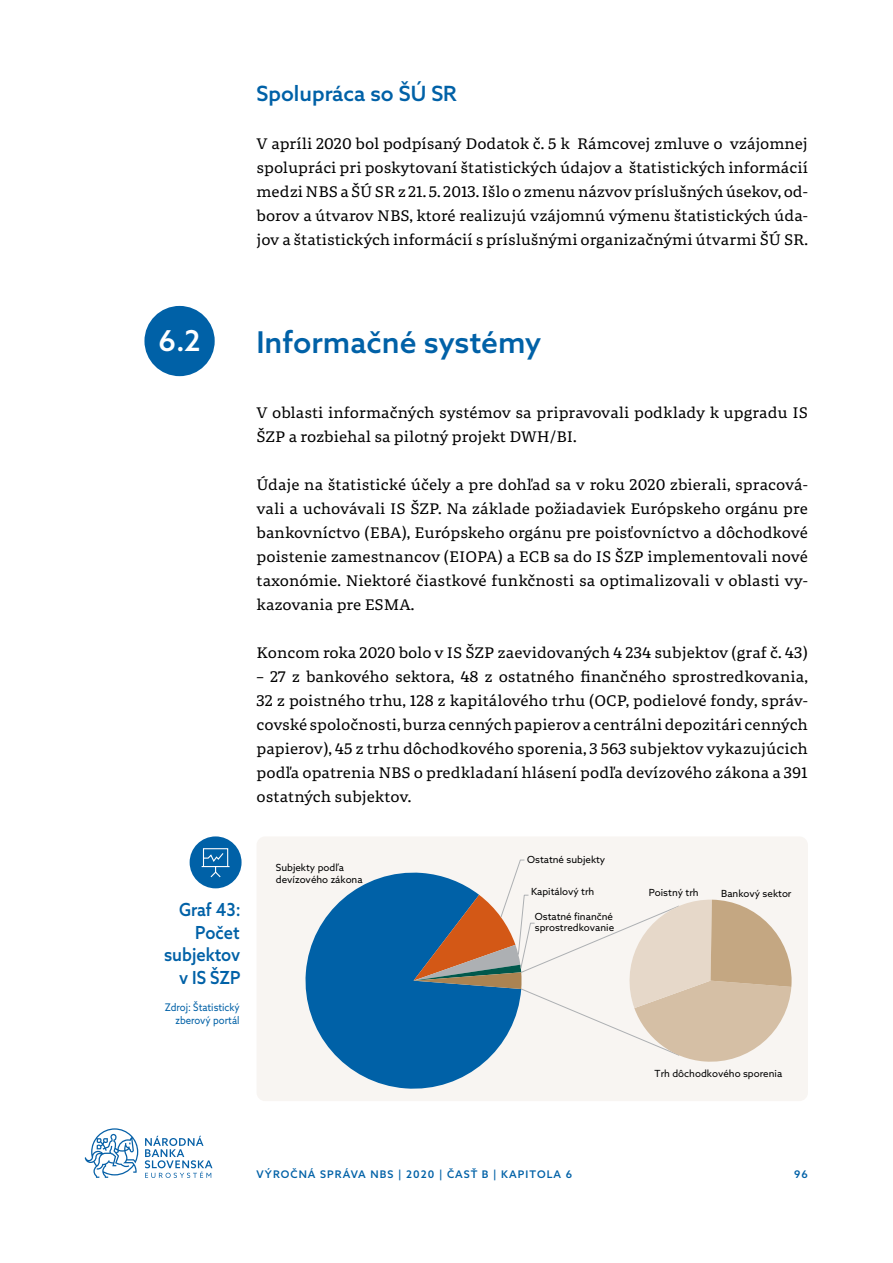
<style>
.page{position:relative;width:893px;height:1263px;background:#fff}
.page>*{position:absolute;margin:0;border:0;box-sizing:border-box;transform-origin:0 0}
.t1{font:500 30px "Azo Sans";color:#0061a7}
.t2{font:500 28.8px "Azo Sans";color:#fff}
.t3{font:500 21px "Azo Sans";color:#0061a7}
.t4{font:500 18px/22.5px "Azo Sans";color:#0061a7;text-align:right;scale:.92 1}
.t5{font:15px/24px "Portada Text";letter-spacing:-.005em;color:#000;text-align:justify}
.t6{font:500 10.5px "Azo Sans";letter-spacing:.1em;color:#0061a7}
.t7{font:10.5px/13.5px "Azo Sans";color:#0061a7;text-align:right;scale:.92 1}
.t8{font:9.75px/11.7px "Azo Sans";color:#000}
</style>
<div class="page">
<svg style="left:145px;top:1136px;width:67px;height:42px"></svg>
<svg style="left:85px;top:1128px;width:53px;height:50px"></svg>
<div style="left:144px;top:306px;width:71px;height:70px;background:#0061a7;border-radius:50%"></div>
<div style="left:257px;top:836px;width:551px;height:265px;background:#f8f5f2;border-radius:9px"></div>
<svg style="left:305px;top:872px;width:176px;height:217px;fill:#0061a7"></svg>
<svg style="left:414px;top:859px;width:378px;height:206px"></svg>
<div style="left:190px;top:836px;width:52px;height:52px;background:#0061a7;border-radius:50%"></div>
<svg style="left:201px;top:848px;width:29px;height:30px"></svg>
<h3 class="t3" style="left:257px;top:80px;width:202px">Spolupráca so ŠÚ SR</h3>
<p class="t5" style="left:257px;top:132px;width:553px">V apríli 2020 bol podpísaný Dodatok č. 5 k Rámcovej zmluve o vzájomnej spolupráci pri poskytovaní štatistických údajov a štatistických informácií medzi NBS a ŠÚ SR z 21. 5. 2013. Išlo o zmenu názvov príslušných úsekov, od&shy;borov a útvarov NBS, ktoré realizujú vzájomnú výmenu štatistických úda&shy;jov a štatistických informácií s príslušnými organizačnými útvarmi ŠÚ SR.</p>
<h2 class="t2" style="left:158px;top:322px;width:44px">6.2</h2>
<h1 class="t1" style="left:256px;top:322px;width:287px">Informačné systémy</h1>
<p class="t5" style="left:257px;top:400px;width:553px">V oblasti informačných systémov sa pripravovali podklady k upgradu IS<br>ŠZP a rozbiehal sa pilotný projekt DWH/BI.</p>
<p class="t5" style="left:257px;top:472px;width:553px">Údaje na štatistické účely a pre dohľad sa v roku 2020 zbierali, spracová&shy;vali a uchovávali IS ŠZP. Na základe požiadaviek Európskeho orgánu pre bankovníctvo (EBA), Európskeho orgánu pre poisťovníctvo a dôchodkové poistenie zamestnancov (EIOPA) a ECB sa do IS ŠZP implementovali nové taxonómie. Niektoré čiastkové funkčnosti sa optimalizovali v oblasti vy&shy;kazovania pre ESMA.</p>
<p class="t5" style="left:257px;top:640px;width:553px">Koncom roka 2020 bolo v IS ŠZP zaevidovaných 4 234 subjektov (graf č. 43)</p>
<p class="t5" style="left:257px;top:664px;width:553px">– 27 z bankového sektora, 48 z ostatného finančného sprostredkovania, 32 z poistného trhu, 128 z kapitálového trhu (OCP, podielové fondy, správ&shy;covské spoločnosti, burza cenných papierov a centrálni depozitári cenných papierov), 45 z trhu dôchodkového sporenia, 3 563 subjektov vykazujúcich podľa opatrenia NBS o predkladaní hlásení podľa devízového zákona a 391 ostatných subjektov.</p>
<p class="t4" style="left:164px;top:898px;width:85px">Graf 43:<br>Počet subjektov v IS ŠZP</p>
<p class="t7" style="left:165px;top:1000px;width:83px">Zdroj: Štatistický zberový portál</p>
<p class="t8" style="left:276px;top:861px;width:88px">Subjekty podľa devízového zákona</p>
<p class="t8" style="left:527px;top:853px;width:80px">Ostatné subjekty</p>
<p class="t8" style="left:531px;top:886px;width:65px">Kapitálový trh</p>
<p class="t8" style="left:535px;top:910px;width:81px">Ostatné finančné sprostredkovanie</p>
<p class="t8" style="left:649px;top:887px;width:51px">Poistný trh</p>
<p class="t8" style="left:721px;top:888px;width:72px">Bankový sektor</p>
<p class="t8" style="left:655px;top:1067px;width:129px">Trh dôchodkového sporenia</p>
<p class="t6" style="left:257px;top:1167px;width:317px">VÝROČNÁ SPRÁVA NBS | 2020 | ČASŤ B | KAPITOLA 6</p>
<p class="t6" style="left:794px;top:1167px;width:15px">96</p>
</div>
